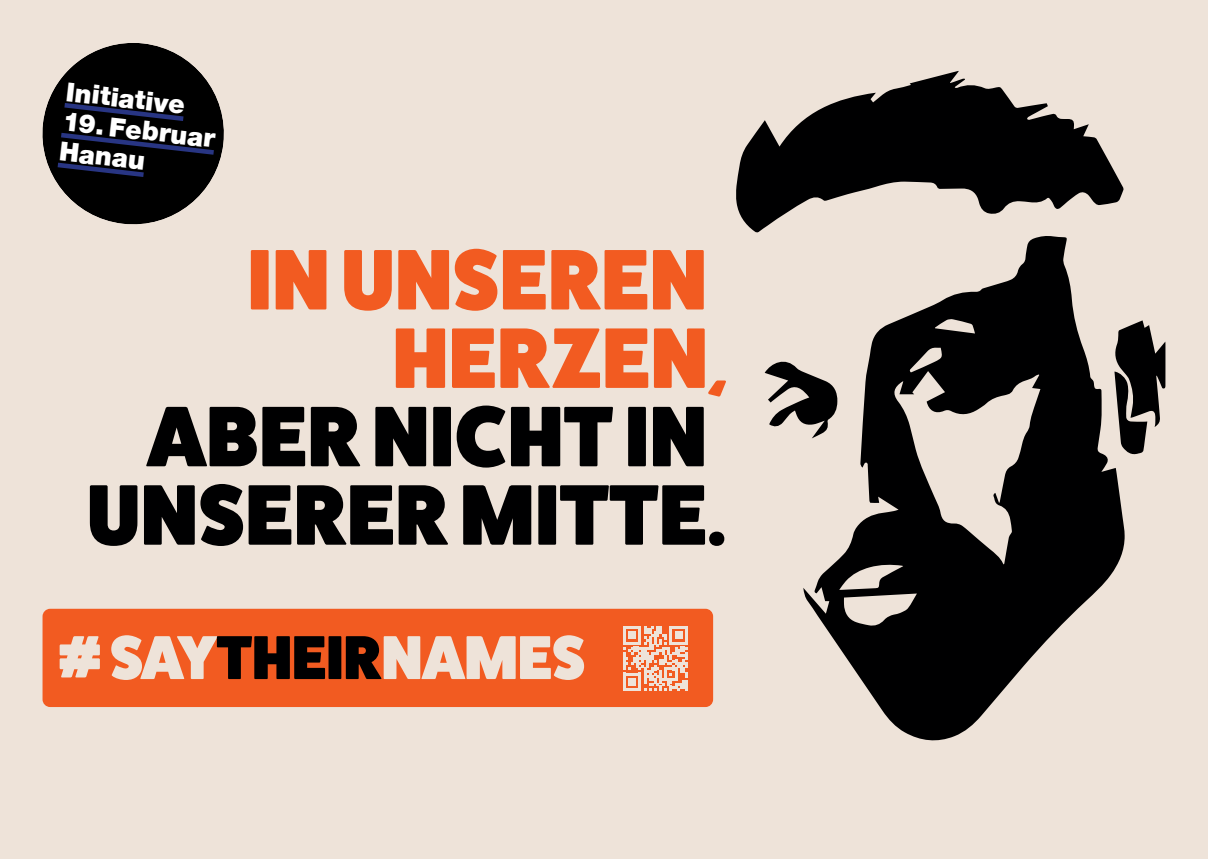
<style>
.page{position:relative;width:1208px;height:859px;background:#eee3d9}
.page>*{position:absolute;margin:0;border:0;box-sizing:border-box;transform-origin:0 0}
.t1{font:800 86.2px/78.4px "Fat Frank";letter-spacing:.01em;color:#000001;text-align:center}
.t2{font:800 86.2px/78.4px "Fat Frank";letter-spacing:.01em;color:#f25b21;text-align:right}
.t3{font:800 62.1px "Fat Frank";color:#eee3d9}
.t4{font:900 26.3px/29.8px "Helvetica Neue";color:#fff}
.s1{font-size:88px}
.s2{color:#000001}
</style>
<div class="page">
<svg style="left:803px;top:236px;width:321px;height:505px;fill:#000001"></svg>
<svg style="left:736px;top:71px;width:387px;height:162px;fill:#000001"></svg>
<svg style="left:764px;top:356px;width:73px;height:82px"></svg>
<svg style="left:1113px;top:320px;width:52px;height:136px"></svg>
<svg style="left:42px;top:43px;width:182px;height:182px"></svg>
<div style="left:43px;top:609px;width:670px;height:98px;background:#f25b21;border-radius:8px"></div>
<svg style="left:623px;top:626px;width:64px;height:65px"></svg>
<p class="t4" style="left:68px;top:77px;width:121px;rotate:6deg">Initiative</p>
<p class="t4" style="left:64px;top:107px;width:155px;rotate:6deg">19. Februar<br>Hanau</p>
<h1 class="t2" style="left:248px;top:241px;width:480px">IN UNSEREN<br>HERZEN,</h1>
<h1 class="t1" style="left:87px;top:398px;width:640px">ABER NICHT IN<br>UNSERER MITTE.</h1>
<h2 class="t3" style="left:56px;top:623px;width:530px"><span class="s1">#</span>SAY<span class="s2">THEIR</span>NAMES</h2>
</div>
